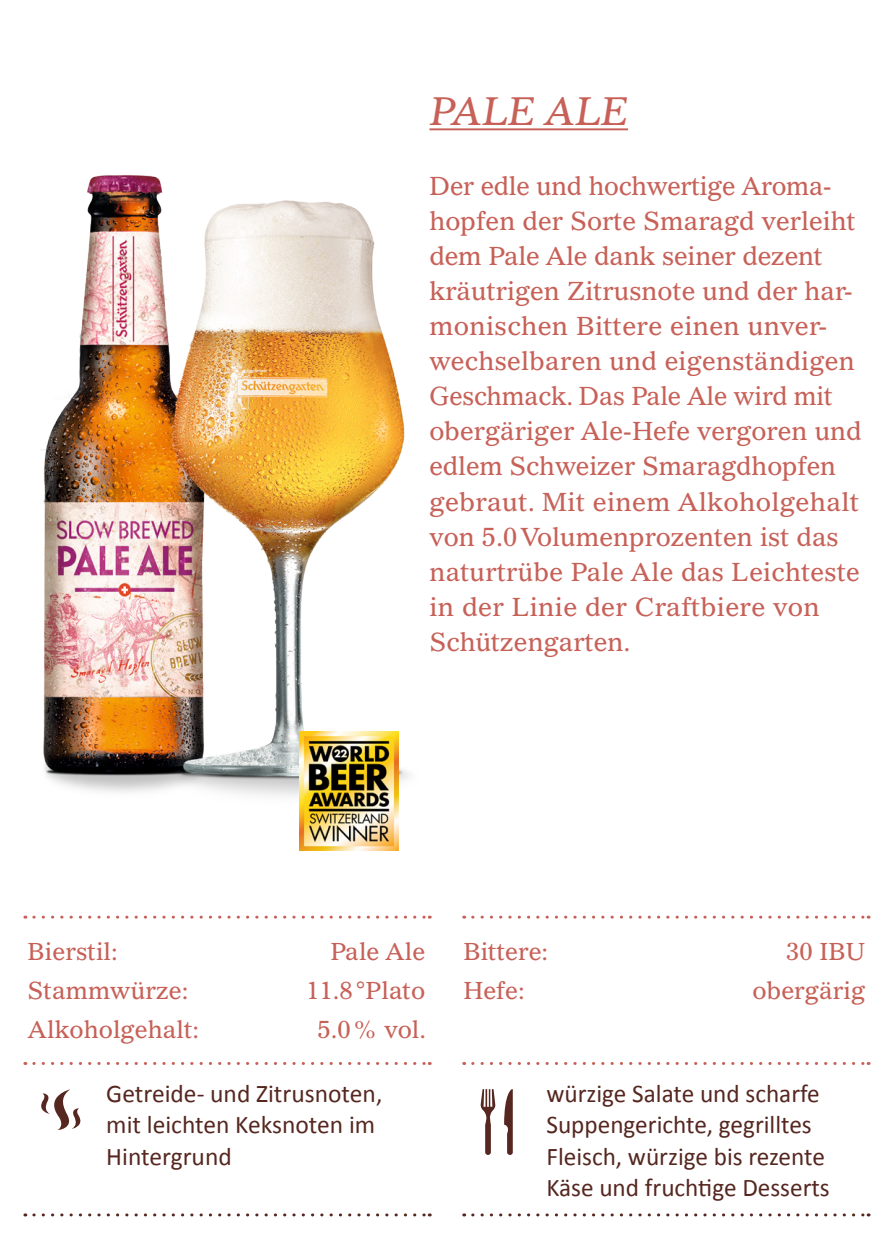
<style>
.page{position:relative;width:893px;height:1259px;background:#fff}
.page>*{position:absolute;margin:0;border:0;box-sizing:border-box;transform-origin:0 0}
.t1{font:italic 39px "Gazette LT Std";letter-spacing:-.01em;color:#c76158}
.t2{font:25.5px/35.1px "Gazette LT Std";color:#c76158}
.t3{font:25.5px/31.5px "Calibri";color:#552720}
.t4{font:24px "Gazette LT Std";color:#c76158}
</style>
<div class="page">
<svg style="left:41px;top:1089px;width:39px;height:41px"></svg>
<svg style="left:504px;top:1089px;width:9px;height:66px"></svg>
<svg style="left:481px;top:1089px;width:14px;height:66px"></svg>
<svg style="left:473px;top:915px;width:396px;height:3px"></svg>
<svg style="left:34px;top:915px;width:396px;height:3px"></svg>
<svg style="left:34px;top:1062px;width:396px;height:3px"></svg>
<svg style="left:473px;top:1062px;width:396px;height:3px"></svg>
<svg style="left:34px;top:1213px;width:396px;height:3px"></svg>
<svg style="left:473px;top:1213px;width:396px;height:3px"></svg>
<img style="left:40px;top:130px;width:441px;height:686px">
<hr style="left:429px;top:128px;width:199px;height:2px;background:#c76158">
<img style="left:300px;top:731px;width:99px;height:119px">
<h1 class="t1" style="left:429px;top:87px;width:200px">PALE ALE</h1>
<p class="t2" style="left:429px;top:168px;width:434px">Der edle und hochwertige Aroma&shy;hopfen der Sorte Smaragd verleiht dem Pale Ale dank seiner dezent kräutrigen Zitrusnote und der har&shy;monischen Bittere einen unver&shy;wechselbaren und eigenständigen<br>Geschmack. Das Pale Ale wird mit obergäriger Ale-Hefe vergoren und edlem Schweizer Smaragdhopfen gebraut. Mit einem Alkoholgehalt von 5.0 Volumenprozenten ist das naturtrübe Pale Ale das Leichteste in der Linie der Craftbiere von<br>Schützengarten.</p>
<p class="t4" style="left:28px;top:936px;width:92px">Bierstil:</p>
<p class="t4" style="left:330px;top:936px;width:96px">Pale Ale</p>
<p class="t4" style="left:28px;top:975px;width:162px">Stammwürze:</p>
<p class="t4" style="left:306px;top:975px;width:120px">11.8°Plato</p>
<p class="t4" style="left:28px;top:1014px;width:173px">Alkoholgehalt:</p>
<p class="t4" style="left:317px;top:1014px;width:110px">5.0% vol.</p>
<p class="t4" style="left:463px;top:936px;width:86px">Bittere:</p>
<p class="t4" style="left:786px;top:936px;width:81px">30 IBU</p>
<p class="t4" style="left:463px;top:975px;width:63px">Hefe:</p>
<p class="t4" style="left:752px;top:975px;width:114px">obergärig</p>
<p class="t3" style="left:106px;top:1076px;width:278px">Getreide- und Zitrusnoten, mit leichten Keksnoten im<br>Hintergrund</p>
<p class="t3" style="left:546px;top:1076px;width:285px">würzige Salate und scharfe<br>Suppengerichte, gegrilltes<br>Fleisch, würzige bis rezente<br>Käse und fruchtige Desserts</p>
</div>
